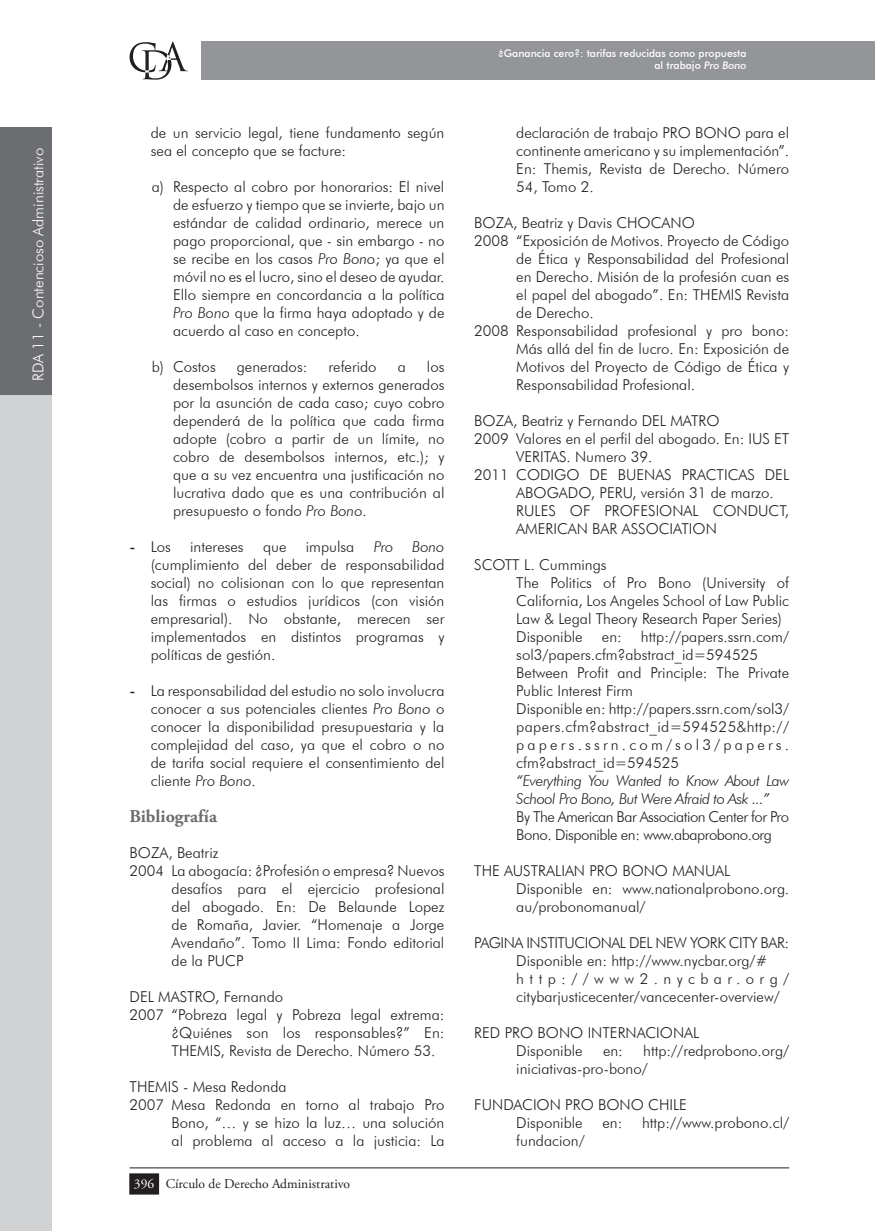
<style>
.page{position:relative;width:875px;height:1231px;background:#fff}
.page>*{position:absolute;margin:0;border:0;box-sizing:border-box;transform-origin:0 0}
.t1{font:700 18px "Adobe Garamond Pro";color:#6c6d70}
.t2{font:300 15px/18px "Futura BT";color:#231f20}
.t3{font:italic 300 15px/18px "Futura BT";letter-spacing:-.03em;color:#231f20}
.t4{font:300 15px/18px "Futura BT";letter-spacing:-.03em;color:#231f20}
.t5{font:300 15px "Futura BT";color:#fff}
.t6{font:13.5px "Adobe Garamond Pro";color:#231f20}
.t7{font:500 10.5px/12.6px "Futura BT";color:#fff;text-align:right}
.s1{font-style:italic}
.s2{font-weight:500}
.s3{color:#fff}
</style>
<div class="page">
<hr style="left:874px;top:41px;width:1px;height:39px;background:#939598">
<div style="left:201px;top:41px;width:673px;height:39px;background:#939598"></div>
<svg style="left:129px;top:42px;width:59px;height:38px"></svg>
<hr style="left:129px;top:1167px;width:660px;height:1px;background:#231f20">
<div style="left:130px;top:1174px;width:28px;height:20px;background:#231f20"></div>
<div style="left:129px;top:1173px;width:30px;height:21px;border:2px solid #231f20"></div>
<div style="left:0;top:386px;width:52px;height:845px;background:#d1d2d4"></div>
<div style="left:0;top:127px;width:52px;height:267px;background:#6c6d70"></div>
<p class="t5" style="left:29px;top:381px;width:235px;rotate:-90deg">RDA 11 - Contencioso Administrativo</p>
<p class="t2" style="left:151px;top:123px;width:295px">de un servicio legal, tiene fundamento según sea el concepto que se facture:</p>
<p class="t2" style="left:173px;top:177px;width:273px;text-align:justify;text-indent:-21px">a) Respecto al cobro por honorarios: El nivel de esfuerzo y tiempo que se invierte, bajo un estándar de calidad ordinario, merece un pago proporcional, que - sin embargo - no se recibe en los casos <span class="s1">Pro Bono</span>; ya que el móvil no es el lucro, sino el deseo de ayudar.<br>Ello siempre en concordancia a la política <span class="s1">Pro Bono</span> que la firma haya adoptado y de acuerdo al caso en concepto.</p>
<p class="t2" style="left:152px;top:357px;width:65px">b) Costos</p>
<p class="t2" style="left:237px;top:357px;width:72px">generados:</p>
<p class="t2" style="left:328px;top:357px;width:50px">referido</p>
<p class="t2" style="left:397px;top:357px;width:10px">a</p>
<p class="t2" style="left:173px;top:357px;width:273px;text-align:justify;text-indent:254px">los desembolsos internos y externos generados por la asunción de cada caso; cuyo cobro dependerá de la política que cada firma adopte (cobro a partir de un límite, no cobro de desembolsos internos, etc.); y que a su vez encuentra una justificación no lucrativa dado que es una contribución al presupuesto o fondo <span class="s1">Pro Bono</span>.</p>
<p class="t2" style="left:129px;top:537px;width:43px"><span class="s2">-</span> Los</p>
<p class="t2" style="left:190px;top:537px;width:55px">intereses</p>
<p class="t2" style="left:263px;top:537px;width:25px">que</p>
<p class="t2" style="left:306px;top:537px;width:50px">impulsa</p>
<p class="t3" style="left:373px;top:537px;width:72px">Pro Bono</p>
<p class="t2" style="left:151px;top:555px;width:295px;text-align:justify">(cumplimiento del deber de responsabilidad social) no colisionan con lo que representan las firmas o estudios jurídicos (con visión empresarial). No obstante, merecen ser implementados en distintos programas y políticas de gestión.</p>
<p class="t2" style="left:151px;top:681px;width:295px;text-align:justify;text-indent:-21px"><span class="s2">-</span> La responsabilidad del estudio no solo involucra conocer a sus potenciales clientes <span class="s1">Pro Bono</span> o conocer la disponibilidad presupuestaria y la complejidad del caso, ya que el cobro o no de tarifa social requiere el consentimiento del cliente <span class="s1">Pro Bono</span>.</p>
<p class="t1" style="left:129px;top:806px;width:89px">Bibliografía</p>
<p class="t2" style="left:129px;top:843px;width:90px">BOZA, Beatriz</p>
<p class="t2" style="left:129px;top:861px;width:316px">2004 La abogacía: ¿Profesión o empresa? Nuevos</p>
<p class="t2" style="left:171px;top:879px;width:274px">desafíos para el ejercicio profesional</p>
<p class="t2" style="left:171px;top:897px;width:274px">del abogado. En: De Belaunde Lopez</p>
<p class="t2" style="left:171px;top:915px;width:274px">de Romaña, Javier. “Homenaje a Jorge</p>
<p class="t2" style="left:171px;top:933px;width:274px">Avendaño”. Tomo II Lima: Fondo editorial</p>
<p class="t2" style="left:171px;top:951px;width:73px">de la PUCP</p>
<p class="t2" style="left:129px;top:987px;width:155px">DEL MASTRO, Fernando</p>
<p class="t2" style="left:129px;top:1005px;width:316px">2007 “Pobreza legal y Pobreza legal extrema:</p>
<p class="t2" style="left:171px;top:1023px;width:274px">¿Quiénes son los responsables?” En:</p>
<p class="t2" style="left:171px;top:1041px;width:265px">THEMIS, Revista de Derecho. Número 53.</p>
<p class="t2" style="left:129px;top:1077px;width:158px">THEMIS - Mesa Redonda</p>
<p class="t2" style="left:129px;top:1095px;width:316px">2007 Mesa Redonda en torno al trabajo Pro</p>
<p class="t2" style="left:171px;top:1113px;width:274px">Bono, “… y se hizo la luz… una solución</p>
<p class="t2" style="left:171px;top:1131px;width:274px">al problema al acceso a la justicia: La</p>
<p class="t6" style="left:134px;top:1175px;width:218px"><span class="s3">396</span> Círculo de Derecho Administrativo</p>
<p class="t7" style="left:498px;top:47px;width:250px">¿Ganancia cero?: tarifas reducidas como propuesta al trabajo <span class="s1">Pro Bono</span></p>
<p class="t2" style="left:516px;top:123px;width:274px;text-align:justify">declaración de trabajo PRO BONO para el continente americano y su implementación”.<br>En: Themis, Revista de Derecho. Número 54, Tomo 2.</p>
<p class="t2" style="left:474px;top:213px;width:222px">BOZA, Beatriz y Davis CHOCANO</p>
<p class="t2" style="left:474px;top:231px;width:316px">2008 “Exposición de Motivos. Proyecto de Código</p>
<p class="t2" style="left:516px;top:249px;width:274px">de Ética y Responsabilidad del Profesional</p>
<p class="t2" style="left:516px;top:267px;width:274px">en Derecho. Misión de la profesión cuan es</p>
<p class="t2" style="left:516px;top:285px;width:274px">el papel del abogado”. En: THEMIS Revista</p>
<p class="t2" style="left:516px;top:303px;width:79px">de Derecho.</p>
<p class="t2" style="left:474px;top:321px;width:316px">2008 Responsabilidad profesional y pro bono:</p>
<p class="t2" style="left:516px;top:339px;width:274px">Más allá del fin de lucro. En: Exposición de</p>
<p class="t2" style="left:516px;top:357px;width:274px">Motivos del Proyecto de Código de Ética y</p>
<p class="t2" style="left:516px;top:375px;width:180px">Responsabilidad Profesional.</p>
<p class="t2" style="left:474px;top:411px;width:247px">BOZA, Beatriz y Fernando DEL MATRO</p>
<p class="t2" style="left:474px;top:429px;width:316px">2009 Valores en el perfil del abogado. En: IUS ET</p>
<p class="t2" style="left:516px;top:447px;width:138px">VERITAS. Numero 39.</p>
<p class="t2" style="left:474px;top:465px;width:316px">2011 CODIGO DE BUENAS PRACTICAS DEL</p>
<p class="t2" style="left:516px;top:483px;width:259px">ABOGADO, PERU, versión 31 de marzo.</p>
<p class="t2" style="left:516px;top:501px;width:274px">RULES OF PROFESIONAL CONDUCT,</p>
<p class="t2" style="left:516px;top:519px;width:202px">AMERICAN BAR ASSOCIATION</p>
<p class="t2" style="left:516px;top:555px;width:274px;text-indent:-42px">SCOTT L. Cummings<br>The Politics of Pro Bono (University of<br>California, Los Angeles School of Law Public<br>Law &amp; Legal Theory Research Paper Series)<br>Disponible</p>
<p class="t2" style="left:516px;top:627px;width:274px;text-indent:125px">http://papers.ssrn.com/ sol3/papers.cfm?abstract_id=594525<br>Between Profit and Principle: The Private Public Interest Firm<br>Disponible en: http://papers.ssrn.com/sol3/ papers.cfm?abstract_id=594525&amp;http:// papers.ssrn.com/sol3/papers. cfm?abstract_id=594525</p>
<p class="t3" style="left:516px;top:771px;width:274px">“Everything You Wanted to Know About Law<br>School Pro Bono, But Were Afraid to Ask ...”</p>
<p class="t4" style="left:516px;top:807px;width:274px">By The American Bar Association Center for Pro<br>Bono. Disponible en: www.abaprobono.org</p>
<p class="t2" style="left:516px;top:861px;width:274px;text-indent:-42px">THE AUSTRALIAN PRO BONO MANUAL<br>Disponible en: www.nationalprobono.org. au/probonomanual/</p>
<p class="t2" style="left:516px;top:933px;width:274px;text-indent:-42px">PAGINA INSTITUCIONAL DEL NEW YORK CITY BAR:<br>Disponible en: http://www.nycbar.org/# http://www2.nycbar.org/ citybarjusticecenter/vancecenter-overview/</p>
<p class="t2" style="left:516px;top:1023px;width:184px;text-indent:-42px">RED PRO BONO INTERNACIONAL<br>Disponible</p>
<p class="t2" style="left:601px;top:627px;width:21px">en:</p>
<p class="t2" style="left:516px;top:1041px;width:274px;text-indent:127px">http://redprobono.org/ iniciativas-pro-bono/</p>
<p class="t2" style="left:516px;top:1095px;width:172px;text-indent:-42px">FUNDACION PRO BONO CHILE<br>Disponible</p>
<p class="t2" style="left:602px;top:1041px;width:21px">en:</p>
<p class="t2" style="left:602px;top:1113px;width:21px">en:</p>
<p class="t2" style="left:641px;top:1113px;width:149px">http://www.probono.cl/</p>
<p class="t2" style="left:516px;top:1131px;width:70px">fundacion/</p>
</div>
